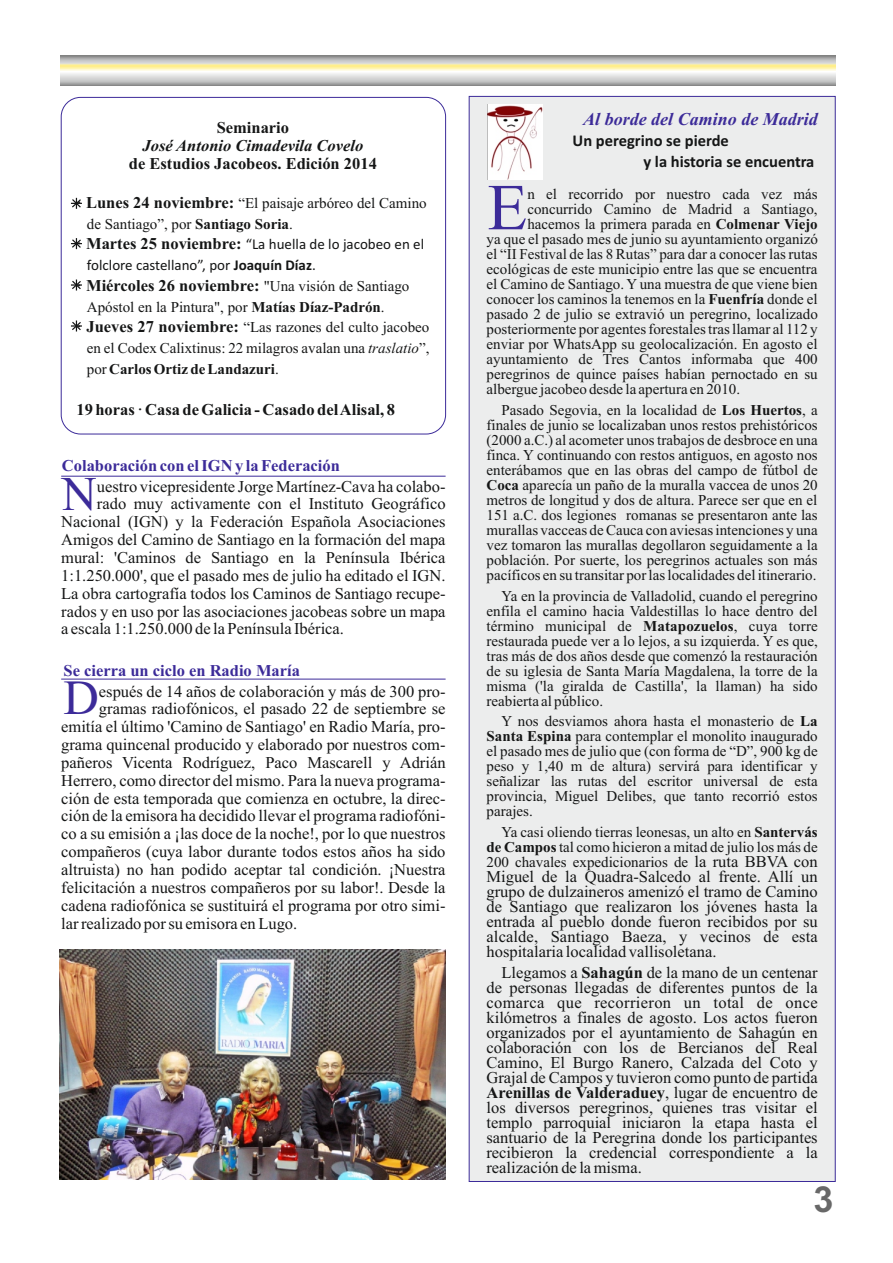
<style>
.page{position:relative;width:893px;height:1263px;background:#fff}
.page>*{position:absolute;margin:0;border:0;box-sizing:border-box;transform-origin:0 0}
.t1{font:65.55px "Times New Roman";color:#3c2b99}
.t2{font:49.2px "Times New Roman";color:#3c2b99}
.t3{font:48.45px "Times New Roman";color:#3c2b99}
.t4{font:700 36px "Arial";color:#686868}
.t5{font:italic 700 18px "Times New Roman";color:#3c2b99}
.t6{font:16.5px/15px "Times New Roman";color:#151616;text-align:justify}
.t7{font:700 16.5px "Times New Roman";color:#151616}
.t8{font:700 16.5px "Times New Roman";color:#3c2b99}
.t9{font:700 16.5px/20.7px "Calibri";color:#151616}
.t10{font:italic 700 16.5px "Times New Roman";color:#151616}
.t11{font:15px/15px "Times New Roman";color:#151616;text-align:justify}
.t12{font:15px/20.7px "Calibri";color:#151616}
.t13{font:700 15px "Times New Roman";color:#151616}
.s1{font-weight:700;font-size:16.5px}
.s2{font-weight:700}
.s3{font-family:"Times New Roman";font-weight:700;font-size:16.5px}
.s4{font-weight:400;font-size:15px}
.s5{font-style:italic}
.s6{font-weight:400}
.s7{font-size:16.5px}
</style>
<div class="page">
<div style="left:469px;top:96px;width:366px;height:1086px;background:#eceded"></div>
<hr style="left:61px;top:679px;width:385px;height:1px;background:#3c2b99">
<svg style="left:60px;top:55px;width:775px;height:30px;background:#d3d1c1"></svg>
<div style="left:61px;top:97px;width:385px;height:337px;background:#fff;border:1px solid #3c2b99;border-radius:19px"></div>
<svg style="left:71px;top:198px;width:11px;height:11px"></svg>
<svg style="left:71px;top:238px;width:11px;height:11px"></svg>
<svg style="left:71px;top:279px;width:11px;height:12px"></svg>
<svg style="left:71px;top:320px;width:11px;height:12px"></svg>
<hr style="left:61px;top:476px;width:385px;height:1px;background:#3c2b99">
<img style="left:488px;top:105px;width:54px;height:75px">
<img style="left:59px;top:949px;width:387px;height:231px">
<p class="t7" style="left:217px;top:121px;width:74px">Seminario</p>
<p class="t10" style="left:143px;top:140px;width:222px">José Antonio Cimadevila Covelo</p>
<p class="t7" style="left:129px;top:158px;width:249px">de Estudios Jacobeos. Edición 2014</p>
<p class="t11" style="left:87px;top:194px;width:341px;line-height:20.7px;text-indent:-10px"><span class="s1">· Lunes 24 noviembre:</span> “El paisaje arbóreo del Camino de Santiago”, por <span class="s2">Santiago Soria</span>.</p>
<p class="t12" style="left:87px;top:235px;width:339px;text-indent:-10px"><span class="s3">· Martes 25 noviembre:</span> “La huella de lo jacobeo en el folclore castellano”, por <span class="s2">Joaquín Díaz</span>.</p>
<p class="t7" style="left:76px;top:280px;width:334px">· Miércoles 26 noviembre: <span class="s4">"Una visión de Santiago</span></p>
<p class="t11" style="left:87px;top:300px;width:299px">Apóstol en la Pintura", por <span class="s2">Matías Díaz-Padrón</span>.</p>
<p class="t11" style="left:76px;top:321px;width:354px"><span class="s1">· Jueves 27 noviembre:</span> “Las razones del culto jacobeo</p>
<p class="t11" style="left:87px;top:342px;width:344px">en el Codex Calixtinus: 22 milagros avalan una <span class="s5">traslatio</span>”,</p>
<p class="t13" style="left:87px;top:363px;width:193px"><span class="s6">por</span> CarlosOrtizdeLandazuri<span class="s6">.</span></p>
<p class="t7" style="left:76px;top:404px;width:320px">19 horas · Casa de Galicia - Casado del Alisal, 8</p>
<p class="t8" style="left:62px;top:460px;width:279px">Colaboración con el IGN y la Federación</p>
<h3 class="t3" style="left:62px;top:476px;width:36px">N</h3>
<p class="t6" style="left:97px;top:480px;width:350px">uestro vicepresidente Jorge Martínez-Cava ha colabo-</p>
<p class="t6" style="left:97px;top:498px;width:350px">rado muy activamente con el Instituto Geográfico</p>
<p class="t6" style="left:61px;top:516px;width:386px">Nacional (IGN) y la Federación Española Asociaciones</p>
<p class="t6" style="left:61px;top:534px;width:386px">Amigos del Camino de Santiago en la formación del mapa</p>
<p class="t6" style="left:61px;top:552px;width:386px">mural: 'Caminos de Santiago en la Península Ibérica</p>
<p class="t6" style="left:61px;top:569px;width:386px">1:1.250.000', que el pasado mes de julio ha editado el IGN.</p>
<p class="t6" style="left:61px;top:587px;width:386px">La obra cartografía todos los Caminos de Santiago recupe-</p>
<p class="t6" style="left:61px;top:605px;width:386px">rados y en uso por las asociaciones jacobeas sobre un mapa</p>
<p class="t6" style="left:61px;top:623px;width:284px">a escala 1:1.250.000 de la Península Ibérica.</p>
<p class="t8" style="left:63px;top:665px;width:238px">Se cierra un ciclo en Radio María</p>
<h2 class="t2" style="left:63px;top:680px;width:37px">D</h2>
<p class="t6" style="left:99px;top:685px;width:348px">espués de 14 años de colaboración y más de 300 pro-</p>
<p class="t6" style="left:99px;top:703px;width:348px">gramas radiofónicos, el pasado 22 de septiembre se</p>
<p class="t6" style="left:61px;top:721px;width:386px">emitía el último 'Camino de Santiago' en Radio María, pro-</p>
<p class="t6" style="left:61px;top:739px;width:386px">grama quincenal producido y elaborado por nuestros com-</p>
<p class="t6" style="left:61px;top:756px;width:386px">pañeros Vicenta Rodríguez, Paco Mascarell y Adrián</p>
<p class="t6" style="left:61px;top:774px;width:386px">Herrero, como director del mismo. Para la nueva programa-</p>
<p class="t6" style="left:61px;top:792px;width:386px">ción de esta temporada que comienza en octubre, la direc-</p>
<p class="t6" style="left:61px;top:810px;width:386px">ción de la emisora ha decidido llevar el programa radiofóni-</p>
<p class="t6" style="left:61px;top:828px;width:386px">co a su emisión a ¡las doce de la noche!, por lo que nuestros</p>
<p class="t6" style="left:61px;top:846px;width:386px">compañeros (cuya labor durante todos estos años ha sido</p>
<p class="t6" style="left:61px;top:863px;width:386px">altruista) no han podido aceptar tal condición. ¡Nuestra</p>
<p class="t6" style="left:61px;top:881px;width:386px">felicitación a nuestros compañeros por su labor!. Desde la</p>
<p class="t6" style="left:61px;top:899px;width:386px">cadena radiofónica se sustituirá el programa por otro simi-</p>
<p class="t6" style="left:61px;top:917px;width:238px">lar realizado por su emisora en Lugo.</p>
<p class="t5" style="left:583px;top:113px;width:236px">Al borde del Camino de Madrid</p>
<p class="t9" style="left:643px;top:132px;width:172px;text-indent:-71px">Un peregrino se pierde<br>y la historia se encuentra</p>
<p class="t11" style="left:527px;top:188px;width:292px">n el recorrido por nuestro cada vez más</p>
<p class="t11" style="left:527px;top:203px;width:292px">concurrido Camino de Madrid a Santiago,</p>
<p class="t11" style="left:527px;top:218px;width:292px">hacemos la primera parada en <span class="s2">Colmenar Viejo</span></p>
<p class="t11" style="left:487px;top:233px;width:333px">ya que el pasado mes de junio su ayuntamiento organizó</p>
<p class="t11" style="left:487px;top:248px;width:333px">el “II Festival de las 8 Rutas” para dar a conocer las rutas</p>
<p class="t11" style="left:487px;top:263px;width:332px">ecológicas de este municipio entre las que se encuentra</p>
<p class="t11" style="left:487px;top:278px;width:333px">el Camino de Santiago. Y una muestra de que viene bien</p>
<p class="t11" style="left:487px;top:293px;width:333px">conocer los caminos la tenemos en la <span class="s2">Fuenfría</span> donde el</p>
<p class="t11" style="left:487px;top:308px;width:333px">pasado 2 de julio se extravió un peregrino, localizado</p>
<p class="t11" style="left:487px;top:323px;width:333px">posteriormente por agentes forestales tras llamar al 112 y</p>
<p class="t11" style="left:487px;top:338px;width:333px">enviar por WhatsApp su geolocalización. En agosto el</p>
<p class="t11" style="left:487px;top:353px;width:333px">ayuntamiento de Tres Cantos informaba que 400</p>
<p class="t11" style="left:487px;top:368px;width:333px">peregrinos de quince países habían pernoctado en su</p>
<p class="t11" style="left:487px;top:383px;width:255px">albergue jacobeo desde la apertura en 2010.</p>
<p class="t11" style="left:487px;top:404px;width:333px;text-indent:15px">Pasado Segovia, en la localidad de <span class="s2">Los Huertos</span>, a finales de junio se localizaban unos restos prehistóricos (2000 a.C.) al acometer unos trabajos de desbroce en una finca. Y continuando con restos antiguos, en agosto nos enterábamos que en las obras del campo de fútbol de <span class="s2">Coca</span> aparecía un paño de la muralla vaccea de unos 20 metros de longitud y dos de altura. Parece ser que en el 151 a.C. dos legiones romanas se presentaron ante las murallas vacceas de Cauca con aviesas intenciones y una vez tomaron las murallas degollaron seguidamente a la población. Por suerte, los peregrinos actuales son más pacíficos en su transitar por las localidades del itinerario.</p>
<p class="t11" style="left:486px;top:589px;width:333px;text-indent:15px">Ya en la provincia de Valladolid, cuando el peregrino enfila el camino hacia Valdestillas lo hace dentro del término municipal de <span class="s2">Matapozuelos</span>, cuya torre restaurada puede ver a lo lejos, a su izquierda. Y es que, tras más de dos años desde que comenzó la restauración de su iglesia de Santa María Magdalena, la torre de la misma ('la giralda de Castilla', la llaman) ha sido reabierta al público.</p>
<p class="t11" style="left:486px;top:715px;width:333px;text-indent:15px">Y nos desviamos ahora hasta el monasterio de <span class="s2">La Santa Espina</span> para contemplar el monolito inaugurado el pasado mes de julio que (con forma de “D”, 900 kg de peso y 1,40 m de altura) servirá para identificar y señalizar las rutas del escritor universal de esta provincia, Miguel Delibes, que tanto recorrió estos parajes.</p>
<p class="t11" style="left:486px;top:826px;width:333px;text-indent:15px">Ya casi oliendo tierras leonesas, un alto en <span class="s2">Santervás de Campos</span> tal como hicieron a mitad de julio los más de 200 chavales expedicionarios de <span class="s7">la ruta BBVA con</span></p>
<p class="t6" style="left:486px;top:870px;width:333px">Miguel de la Quadra-Salcedo al frente. Allí un grupo de dulzaineros amenizó el tramo de Camino de Santiago que realizaron los jóvenes hasta la entrada al pueblo donde fueron recibidos por su alcalde, Santiago Baeza, y vecinos de esta hospitalaria localidad vallisoletana.</p>
<p class="t6" style="left:486px;top:966px;width:333px;text-indent:15px">Llegamos a <span class="s2">Sahagún</span> de la mano de un centenar de personas llegadas de diferentes puntos de la comarca que recorrieron un total de once kilómetros a finales de agosto. Los actos fueron organizados por el ayuntamiento de Sahagún en colaboración con los de Bercianos del Real Camino, El Burgo Ranero, Calzada del Coto y Grajal de Campos y tuvieron como punto de partida <span class="s2">Arenillas de Valderaduey</span>, lugar de encuentro de los diversos peregrinos, quienes tras visitar el templo parroquial iniciaron la etapa hasta el santuario de la Peregrina donde los participantes recibieron la credencial correspondiente a la realización de la misma.</p>
<h3 class="t4" style="left:814px;top:1186px;width:22px">3</h3>
<h1 class="t1" style="left:487px;top:184px;width:42px">E</h1>
</div>
